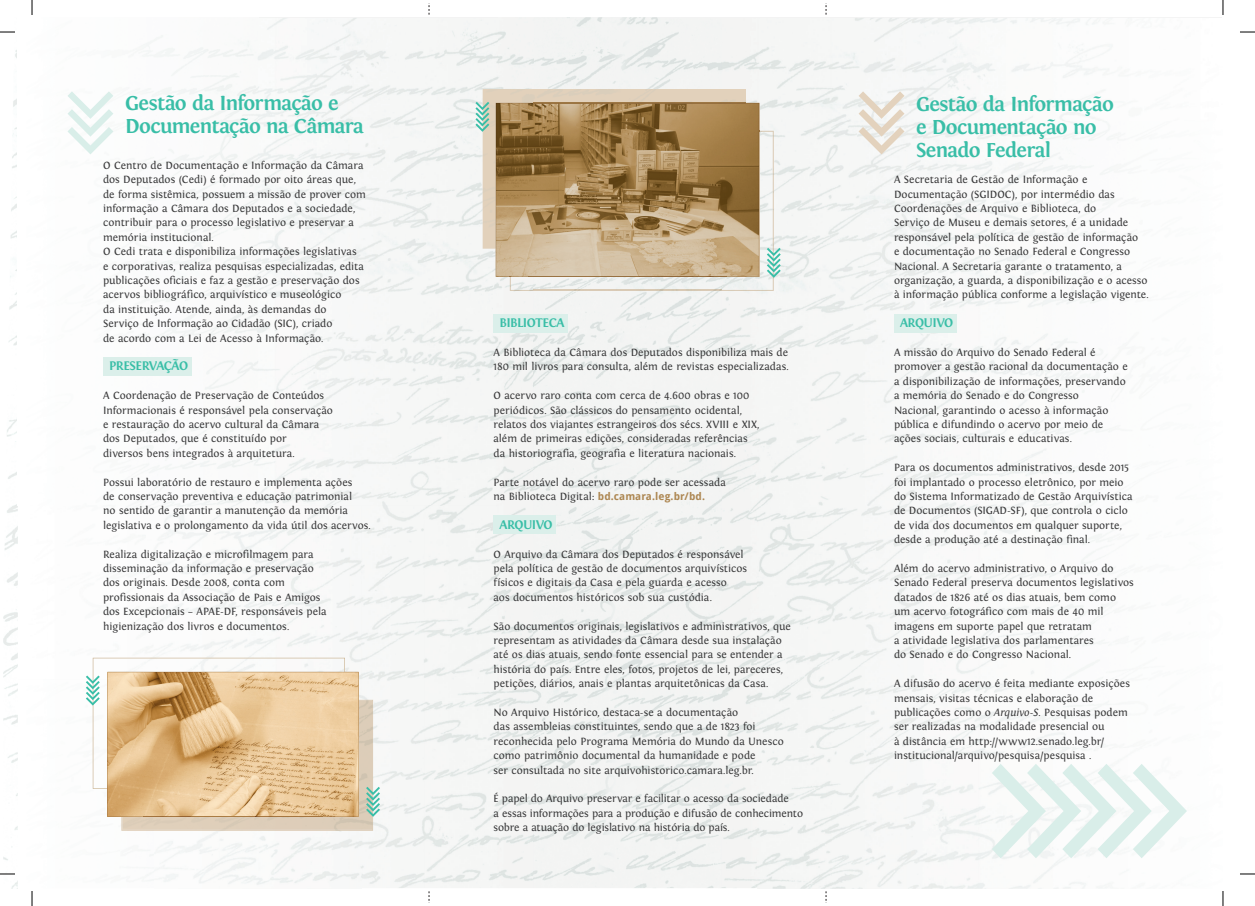
<style>
.page{position:relative;width:1255px;height:906px;background:#fff}
.page>*{position:absolute;margin:0;border:0;box-sizing:border-box;transform-origin:0 0}
.t1{font:700 21px/23px "Fontin";letter-spacing:-.035em;color:#39bea7}
.t2{font:700 13px "Fontin";letter-spacing:-.04em;color:#39bea7}
.t3{font:11px/14.4px "Fontin";letter-spacing:-.005em;color:#39393a}
.s1{font-family:"Droid Sans";font-weight:700;font-size:10.5px;color:#ad8752}
.s2{font-style:italic}
</style>
<div class="page">
<img style="left:4px;top:52px;width:14px;height:836px">
<img style="left:499px;top:18px;width:223px;height:71px">
<img style="left:533px;top:278px;width:189px;height:540px">
<img style="left:533px;top:818px;width:189px;height:70px">
<img style="left:726px;top:888px;width:497px;height:1px">
<img style="left:113px;top:18px;width:386px;height:487px">
<img style="left:498px;top:277px;width:35px;height:611px">
<img style="left:92px;top:505px;width:269px;height:174px">
<img style="left:361px;top:505px;width:138px;height:383px">
<img style="left:359px;top:679px;width:2px;height:21px">
<img style="left:142px;top:850px;width:13px;height:31px">
<img style="left:158px;top:831px;width:203px;height:54px">
<img style="left:722px;top:18px;width:407px;height:104px">
<img style="left:757px;top:122px;width:356px;height:766px">
<img style="left:722px;top:291px;width:35px;height:597px">
<svg style="left:992px;top:764px;width:195px;height:94px"></svg>
<svg style="left:67px;top:91px;width:46px;height:63px"></svg>
<svg style="left:858px;top:91px;width:46px;height:63px"></svg>
<div style="left:894px;top:314px;width:62px;height:19px;background:#dbefea"></div>
<div style="left:103px;top:357px;width:88px;height:19px;background:#dbefea"></div>
<div style="left:493px;top:314px;width:75px;height:19px;background:#dbefea"></div>
<div style="left:493px;top:516px;width:63px;height:18px;background:#dbefea"></div>
<img style="left:121px;top:700px;width:252px;height:131px">
<img style="left:93px;top:658px;width:252px;height:131px">
<img style="left:121px;top:700px;width:238px;height:117px">
<img style="left:107px;top:672px;width:215px;height:117px">
<img style="left:108px;top:672px;width:250px;height:29px">
<img style="left:108px;top:701px;width:36px;height:115px">
<img style="left:322px;top:701px;width:36px;height:115px">
<img style="left:143px;top:816px;width:180px;height:1px">
<svg style="left:366px;top:787px;width:14px;height:30px"></svg>
<img style="left:533px;top:290px;width:189px;height:1px">
<img style="left:510px;top:277px;width:23px;height:14px">
<img style="left:722px;top:131px;width:52px;height:160px">
<img style="left:533px;top:89px;width:212px;height:14px">
<div style="left:483px;top:89px;width:50px;height:160px;background:#e2d1bb"></div>
<img style="left:533px;top:138px;width:189px;height:138px">
<img style="left:533px;top:277px;width:189px;height:1px">
<img style="left:495px;top:103px;width:38px;height:174px">
<img style="left:722px;top:138px;width:4px;height:138px">
<img style="left:496px;top:103px;width:263px;height:35px">
<img style="left:496px;top:138px;width:33px;height:139px">
<img style="left:726px;top:138px;width:33px;height:139px">
<img style="left:528px;top:276px;width:198px;height:1px">
<svg style="left:475px;top:102px;width:14px;height:30px"></svg>
<svg style="left:767px;top:248px;width:13px;height:30px"></svg>
<svg style="left:86px;top:675px;width:14px;height:30px"></svg>
<svg style="left:0;top:31px;width:15px;height:2px"></svg>
<svg style="left:1240px;top:31px;width:15px;height:2px"></svg>
<svg style="left:0;top:873px;width:15px;height:2px"></svg>
<svg style="left:1240px;top:873px;width:15px;height:2px"></svg>
<svg style="left:31px;top:0;width:2px;height:15px"></svg>
<svg style="left:31px;top:891px;width:2px;height:15px"></svg>
<svg style="left:1222px;top:0;width:1px;height:15px"></svg>
<svg style="left:1222px;top:891px;width:1px;height:15px"></svg>
<h1 class="t1" style="left:125px;top:92px;width:240px">Gestão da Informação e<br>Documentação na Câmara</h1>
<p class="t3" style="left:103px;top:158px;width:264px">O Centro de Documentação e Informação da Câmara dos Deputados (Cedi) é formado por oito áreas que, de forma sistêmica, possuem a missão de prover com informação a Câmara dos Deputados e a sociedade, contribuir para o processo legislativo e preservar a memória institucional.<br>O Cedi trata e disponibiliza informações legislativas<br>e corporativas, realiza pesquisas especializadas, edita publicações oficiais e faz a gestão e preservação dos acervos bibliográfico, arquivístico e museológico<br>da instituição. Atende, ainda, às demandas do<br>Serviço de Informação ao Cidadão (SIC), criado<br>de acordo com a Lei de Acesso à Informação.</p>
<p class="t2" style="left:109px;top:359px;width:80px">PRESERVAÇÃO</p>
<p class="t3" style="left:103px;top:389px;width:231px">A Coordenação de Preservação de Conteúdos Informacionais é responsável pela conservação e restauração do acervo cultural da Câmara dos Deputados, que é constituído por<br>diversos bens integrados à arquitetura.</p>
<p class="t3" style="left:103px;top:475px;width:269px">Possui laboratório de restauro e implementa ações<br>de conservação preventiva e educação patrimonial<br>no sentido de garantir a manutenção da memória legislativa e o prolongamento da vida útil dos acervos.</p>
<p class="t3" style="left:103px;top:547px;width:225px">Realiza digitalização e microfilmagem para disseminação da informação e preservação dos originais. Desde 2008, conta com profissionais da Associação de Pais e Amigos dos Excepcionais – APAE-DF, responsáveis pela higienização dos livros e documentos.</p>
<p class="t2" style="left:499px;top:316px;width:67px">BIBLIOTECA</p>
<p class="t3" style="left:493px;top:345px;width:297px">A Biblioteca da Câmara dos Deputados disponibiliza mais de<br>180 mil livros para consulta, além de revistas especializadas.</p>
<p class="t3" style="left:493px;top:389px;width:267px">O acervo raro conta com cerca de 4.600 obras e 100 periódicos. São clássicos do pensamento ocidental, relatos dos viajantes estrangeiros dos sécs. XVIII e XIX, além de primeiras edições, consideradas referências da historiografia, geografia e literatura nacionais.</p>
<p class="t3" style="left:493px;top:475px;width:234px">Parte notável do acervo raro pode ser acessada na Biblioteca Digital: <span class="s1">bd.camara.leg.br/bd.</span></p>
<p class="t2" style="left:499px;top:517px;width:55px">ARQUIVO</p>
<p class="t3" style="left:493px;top:547px;width:255px">O Arquivo da Câmara dos Deputados é responsável pela política de gestão de documentos arquivísticos físicos e digitais da Casa e pela guarda e acesso<br>aos documentos históricos sob sua custódia.</p>
<p class="t3" style="left:493px;top:619px;width:299px">São documentos originais, legislativos e administrativos, que representam as atividades da Câmara desde sua instalação até os dias atuais, sendo fonte essencial para se entender a história do país. Entre eles, fotos, projetos de lei, pareceres, petições, diários, anais e plantas arquitetônicas da Casa.</p>
<p class="t3" style="left:493px;top:705px;width:292px">No Arquivo Histórico, destaca-se a documentação<br>das assembleias constituintes, sendo que a de 1823 foi reconhecida pelo Programa Memória do Mundo da Unesco como patrimônio documental da humanidade e pode<br>ser consultada no site arquivohistorico.camara.leg.br.</p>
<p class="t3" style="left:493px;top:792px;width:311px">É papel do Arquivo preservar e facilitar o acesso da sociedade<br>a essas informações para a produção e difusão de conhecimento sobre a atuação do legislativo na história do país.</p>
<h1 class="t1" style="left:916px;top:93px;width:199px">Gestão da Informação e Documentação no<br>Senado Federal</h1>
<p class="t3" style="left:894px;top:173px;width:256px">A Secretaria de Gestão de Informação e Documentação (SGIDOC), por intermédio das Coordenações de Arquivo e Biblioteca, do<br>Serviço de Museu e demais setores, é a unidade responsável pela política de gestão de informação<br>e documentação no Senado Federal e Congresso Nacional. A Secretaria garante o tratamento, a organização, a guarda, a disponibilização e o acesso à informação pública conforme a legislação vigente.</p>
<p class="t2" style="left:900px;top:316px;width:55px">ARQUIVO</p>
<p class="t3" style="left:894px;top:345px;width:235px">A missão do Arquivo do Senado Federal é promover a gestão racional da documentação e a disponibilização de informações, preservando a memória do Senado e do Congresso<br>Nacional, garantindo o acesso à informação pública e difundindo o acervo por meio de ações sociais, culturais e educativas.</p>
<p class="t3" style="left:894px;top:461px;width:240px">Para os documentos administrativos, desde 2015 foi implantado o processo eletrônico, por meio do Sistema Informatizado de Gestão Arquivística de Documentos (SIGAD-SF), que controla o ciclo de vida dos documentos em qualquer suporte, desde a produção até a destinação final.</p>
<p class="t3" style="left:894px;top:561px;width:241px">Além do acervo administrativo, o Arquivo do Senado Federal preserva documentos legislativos datados de 1826 até os dias atuais, bem como um acervo fotográfico com mais de 40 mil imagens em suporte papel que retratam<br>a atividade legislativa dos parlamentares<br>do Senado e do Congresso Nacional.</p>
<p class="t3" style="left:894px;top:677px;width:237px">A difusão do acervo é feita mediante exposições mensais, visitas técnicas e elaboração de publicações como o <span class="s2">Arquivo-S.</span> Pesquisas podem ser realizadas na modalidade presencial ou<br>à distância em http://www12.senado.leg.br/ institucional/arquivo/pesquisa/pesquisa .</p>
</div>
